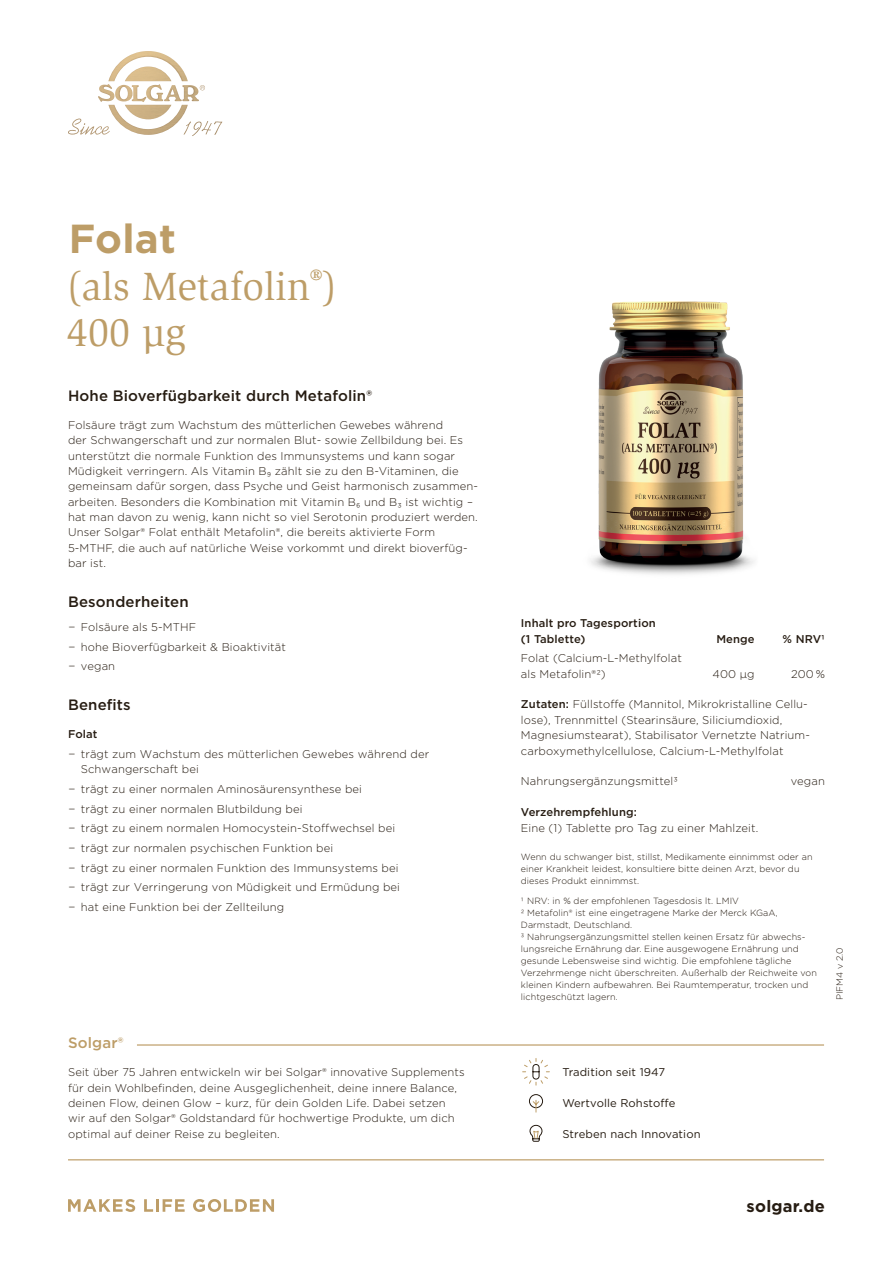
<style>
.page{position:relative;width:893px;height:1263px;background:#fff}
.page>*{position:absolute;margin:0;border:0;box-sizing:border-box;transform-origin:0 0}
.t1{font:40.5px/46.5px "Slimbach Std";color:#bd9d67}
.t2{font:700 40.5px "Gotham";letter-spacing:.005em;color:#bd9d67}
.t3{font:700 16.5px "Gotham";letter-spacing:.015em;color:#261c12}
.t4{font:500 15px "Gotham";letter-spacing:.01em;color:#261c12}
.t5{font:500 15px "Gotham";letter-spacing:.01em;color:#bd9d67}
.t6{font:300 11.25px/15.5px "Gotham";letter-spacing:.01em;color:#261c12}
.t7{font:500 11.25px/15.5px "Gotham";letter-spacing:.01em;color:#261c12}
.t8{font:11.25px "Gotham";letter-spacing:.01em;color:#261c12}
.t9{font:300 9px/12px "Gotham";letter-spacing:.01em;color:#261c12}
.s1{font-weight:500}
</style>
<div class="page">
<svg style="left:522px;top:1058px;width:28px;height:28px"></svg>
<hr style="left:137px;top:1044px;width:687px;height:1px;background:#bd9d67">
<hr style="left:68px;top:1159px;width:756px;height:1px;background:#bd9d67">
<svg style="left:68px;top:1199px;width:67px;height:13px"></svg>
<svg style="left:144px;top:1199px;width:41px;height:13px"></svg>
<svg style="left:193px;top:1199px;width:81px;height:13px"></svg>
<img style="left:148px;top:105px;width:40px;height:30px">
<img style="left:214px;top:121px;width:8px;height:14px">
<img style="left:202px;top:121px;width:6px;height:14px">
<svg style="left:92px;top:126px;width:15px;height:8px"></svg>
<img style="left:72px;top:119px;width:7px;height:14px">
<svg style="left:183px;top:122px;width:16px;height:13px"></svg>
<img style="left:125px;top:105px;width:46px;height:14px">
<img style="left:115px;top:85px;width:27px;height:16px">
<svg style="left:99px;top:84px;width:9px;height:4px"></svg>
<img style="left:182px;top:85px;width:7px;height:16px">
<img style="left:146px;top:85px;width:28px;height:16px">
<svg style="left:200px;top:85px;width:5px;height:5px"></svg>
<img style="left:124px;top:51px;width:24px;height:8px">
<img style="left:125px;top:67px;width:46px;height:14px">
<svg style="left:529px;top:1124px;width:14px;height:18px"></svg>
<div style="left:529px;top:1094px;width:14px;height:14px;border:1px solid #261c12;border-radius:50%"></div>
<svg style="left:532px;top:1100px;width:8px;height:13px"></svg>
<img style="left:590px;top:301px;width:164px;height:274px">
<h1 class="t2" style="left:69px;top:212px;width:109px">Folat</h1>
<h1 class="t1" style="left:66px;top:263px;width:274px">(als Metafolin<sup>®</sup>)<br>400 µg</h1>
<h3 class="t4" style="left:68px;top:385px;width:306px">Hohe Bioverfügbarkeit durch Metafolin®</h3>
<p class="t6" style="left:68px;top:417px;width:412px">Folsäure trägt zum Wachstum des mütterlichen Gewebes während<br>der Schwangerschaft und zur normalen Blut- sowie Zellbildung bei. Es unterstützt die normale Funktion des Immunsystems und kann sogar Müdigkeit verringern. Als Vitamin B₉ zählt sie zu den B-Vitaminen, die gemeinsam dafür sorgen, dass Psyche und Geist harmonisch zusammen&shy;arbeiten. Besonders die Kombination mit Vitamin B₆ und B₃ ist wichtig – hat man davon zu wenig, kann nicht so viel Serotonin produziert werden.<br>Unser Solgar® Folat enthält Metafolin®, die bereits aktivierte Form 5-MTHF, die auch auf natürliche Weise vorkommt und direkt bioverfüg&shy;bar ist.</p>
<h3 class="t4" style="left:68px;top:592px;width:122px">Besonderheiten</h3>
<p class="t6" style="left:68px;top:617px;width:219px;line-height:19.6px">− Folsäure als 5-MTHF<br>− hohe Bioverfügbarkeit &amp; Bioaktivität − vegan</p>
<h3 class="t4" style="left:68px;top:695px;width:64px">Benefits</h3>
<p class="t7" style="left:68px;top:726px;width:31px">Folat</p>
<p class="t6" style="left:81px;top:746px;width:350px;text-indent:-12px">− trägt zum Wachstum des mütterlichen Gewebes während der<br>Schwangerschaft bei</p>
<p class="t6" style="left:68px;top:779px;width:333px;line-height:19.6px">− trägt zu einer normalen Aminosäurensynthese bei<br>− trägt zu einer normalen Blutbildung bei<br>− trägt zu einem normalen Homocystein-Stoffwechsel bei − trägt zur normalen psychischen Funktion bei<br>− trägt zu einer normalen Funktion des Immunsystems bei − trägt zur Verringerung von Müdigkeit und Ermüdung bei − hat eine Funktion bei der Zellteilung</p>
<p class="t7" style="left:521px;top:615px;width:136px">Inhalt pro Tagesportion (1 Tablette)</p>
<p class="t7" style="left:716px;top:631px;width:40px">Menge</p>
<p class="t7" style="left:782px;top:631px;width:44px">% NRV1</p>
<p class="t6" style="left:521px;top:650px;width:162px">Folat (Calcium-L-Methylfolat als Metafolin®2)</p>
<p class="t6" style="left:712px;top:666px;width:44px">400 μg</p>
<p class="t6" style="left:791px;top:666px;width:35px">200 %</p>
<p class="t6" style="left:521px;top:696px;width:291px"><span class="s1">Zutaten:</span> Füllstoffe (Mannitol, Mikrokristalline Cellu&shy;lose), Trennmittel (Stearinsäure, Siliciumdioxid, Magnesiumstearat), Stabilisator Vernetzte Natrium&shy;carboxymethylcellulose, Calcium-L-Methylfolat</p>
<p class="t6" style="left:521px;top:773px;width:159px">Nahrungsergänzungsmittel3</p>
<p class="t6" style="left:791px;top:773px;width:36px">vegan</p>
<p class="t7" style="left:521px;top:804px;width:117px">Verzehrempfehlung:</p>
<p class="t6" style="left:521px;top:819px;width:239px">Eine (1) Tablette pro Tag zu einer Mahlzeit.</p>
<p class="t9" style="left:521px;top:850px;width:293px">Wenn du schwanger bist, stillst, Medikamente einnimmst oder an einer Krankheit leidest, konsultiere bitte deinen Arzt, bevor du dieses Produkt einnimmst.</p>
<p class="t9" style="left:521px;top:895px;width:297px">1 NRV: in % der empfohlenen Tagesdosis lt. LMIV<br>2 Metafolin® ist eine eingetragene Marke der Merck KGaA, Darmstadt, Deutschland.<br>3 Nahrungsergänzungsmittel stellen keinen Ersatz für abwechs&shy;lungsreiche Ernährung dar. Eine ausgewogene Ernährung und gesunde Lebensweise sind wichtig. Die empfohlene tägliche Verzehrmenge nicht überschreiten. Außerhalb der Reichweite von kleinen Kindern aufbewahren. Bei Raumtemperatur, trocken und lichtgeschützt lagern.</p>
<p class="t9" style="left:833px;top:1000px;width:55px;rotate:-90deg">PIFM4 v 2.0</p>
<h3 class="t5" style="left:68px;top:1033px;width:57px">Solgar®</h3>
<p class="t6" style="left:68px;top:1064px;width:398px">Seit über 75 Jahren entwickeln wir bei Solgar® innovative Supplements</p>
<p class="t8" style="left:562px;top:1065px;width:104px">Tradition seit 1947</p>
<p class="t6" style="left:68px;top:1079px;width:390px">für dein Wohlbefinden, deine Ausgeglichenheit, deine innere Balance, deinen Flow, deinen Glow – kurz, für dein Golden Life. Dabei setzen wir auf den Solgar® Goldstandard für hochwertige Produkte, um dich optimal auf deiner Reise zu begleiten.</p>
<p class="t8" style="left:562px;top:1096px;width:115px">Wertvolle Rohstoffe</p>
<p class="t8" style="left:562px;top:1127px;width:140px">Streben nach Innovation</p>
<h2 class="t3" style="left:747px;top:1195px;width:80px">solgar.de</h2>
</div>
